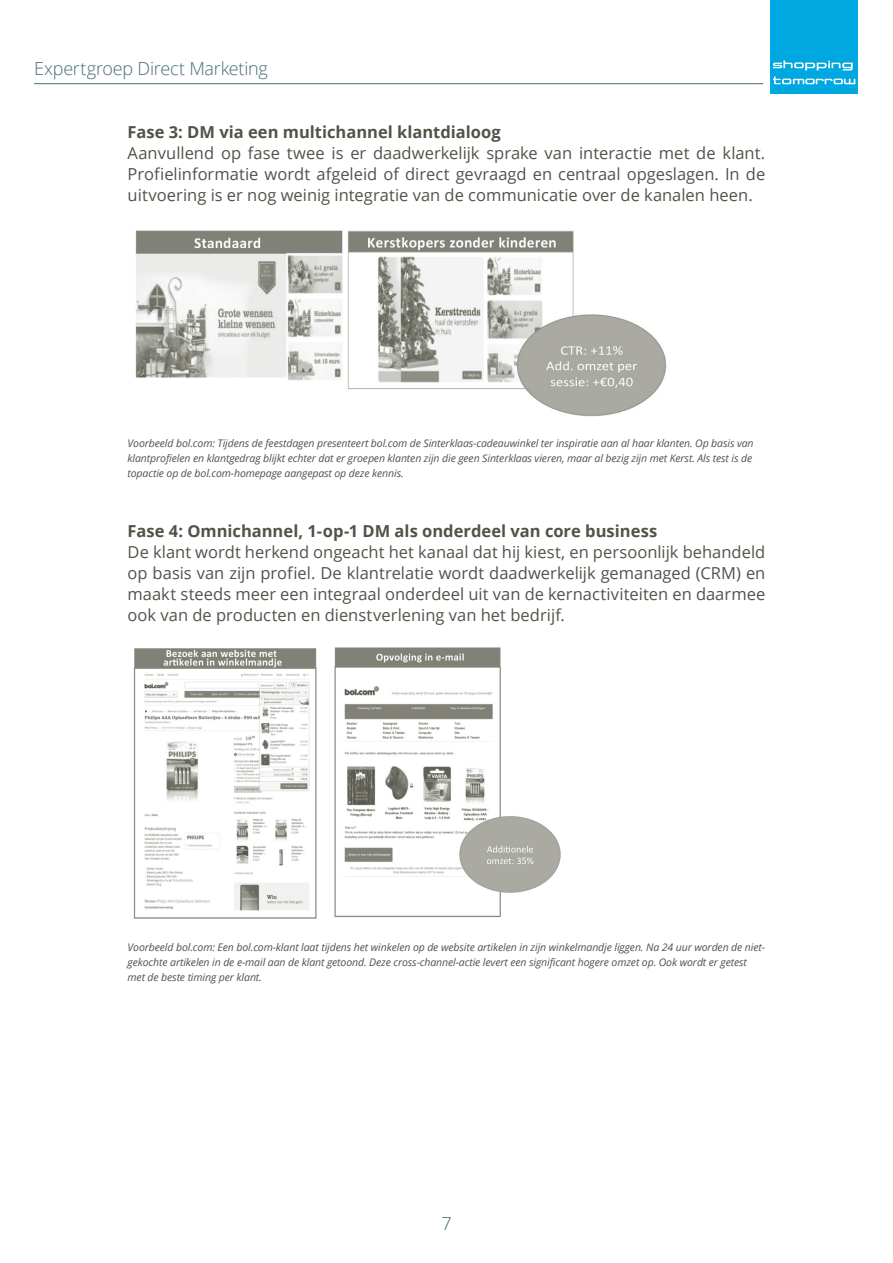
<style>
.page{position:relative;width:893px;height:1263px;background:#fff}
.page>*{position:absolute;margin:0;border:0;box-sizing:border-box;transform-origin:0 0}
.t1{font:300 18px "Open Sans";letter-spacing:-.01em;color:#476c78}
.Plat{font:16.5px/21px "Open Sans";color:#535249;text-align:justify}
.Tussenkop{font:700 16.5px "Open Sans";color:#535249}
.Figuurbijschrift{font:italic 10.5px/15px "Open Sans";letter-spacing:-.01em;color:#535249}
</style>
<div class="page">
<div style="left:770px;top:0;width:88px;height:94px;background:#00a8e2"></div>
<svg style="left:773px;top:60px;width:80px;height:10px"></svg>
<svg style="left:773px;top:77px;width:82px;height:7px"></svg>
<hr style="left:34px;top:83px;width:729px;height:1px;background:#476c78">
<img style="left:135px;top:230px;width:532px;height:187px">
<img style="left:133px;top:647px;width:428px;height:272px">
<h1 class="t1" style="left:34px;top:56px;width:235px">Expertgroep Direct Marketing</h1>
<p class="Tussenkop" style="left:128px;top:120px;width:375px">Fase 3: DM via een multichannel klantdialoog</p>
<p class="Plat" style="left:128px;top:142px;width:639px">Aanvullend op fase twee is er daadwerkelijk sprake van interactie met de klant.<br>Profielinformatie wordt afgeleid of direct gevraagd en centraal opgeslagen. In de uitvoering is er nog weinig integratie van de communicatie over de kanalen heen.</p>
<p class="Figuurbijschrift" style="left:128px;top:435px;width:628px">Voorbeeld bol.com: Tijdens de feestdagen presenteert bol.com de Sinterklaas-cadeauwinkel ter inspiratie aan al haar klanten. Op basis van klantprofielen en klantgedrag blijkt echter dat er groepen klanten zijn die geen Sinterklaas vieren, maar al bezig zijn met Kerst. Als test is de topactie op de bol.com-homepage aangepast op deze kennis.</p>
<p class="Tussenkop" style="left:128px;top:519px;width:531px">Fase 4: Omnichannel, 1-op-1 DM als onderdeel van core business</p>
<p class="Plat" style="left:128px;top:541px;width:639px">De klant wordt herkend ongeacht het kanaal dat hij kiest, en persoonlijk behandeld op basis van zijn profiel. De klantrelatie wordt daadwerkelijk gemanaged (CRM) en maakt steeds meer een integraal onderdeel uit van de kernactiviteiten en daarmee ook van de producten en dienstverlening van het bedrijf.</p>
<p class="Figuurbijschrift" style="left:128px;top:939px;width:639px">Voorbeeld bol.com: Een bol.com-klant laat tijdens het winkelen op de website artikelen in zijn winkelmandje liggen. Na 24 uur worden de niet&shy;gekochte artikelen in de e-mail aan de klant getoond. Deze cross-channel-actie levert een significant hogere omzet op. Ook wordt er getest met de beste timing per klant.</p>
<h1 class="t1" style="left:441px;top:1211px;width:12px">7</h1>
</div>
